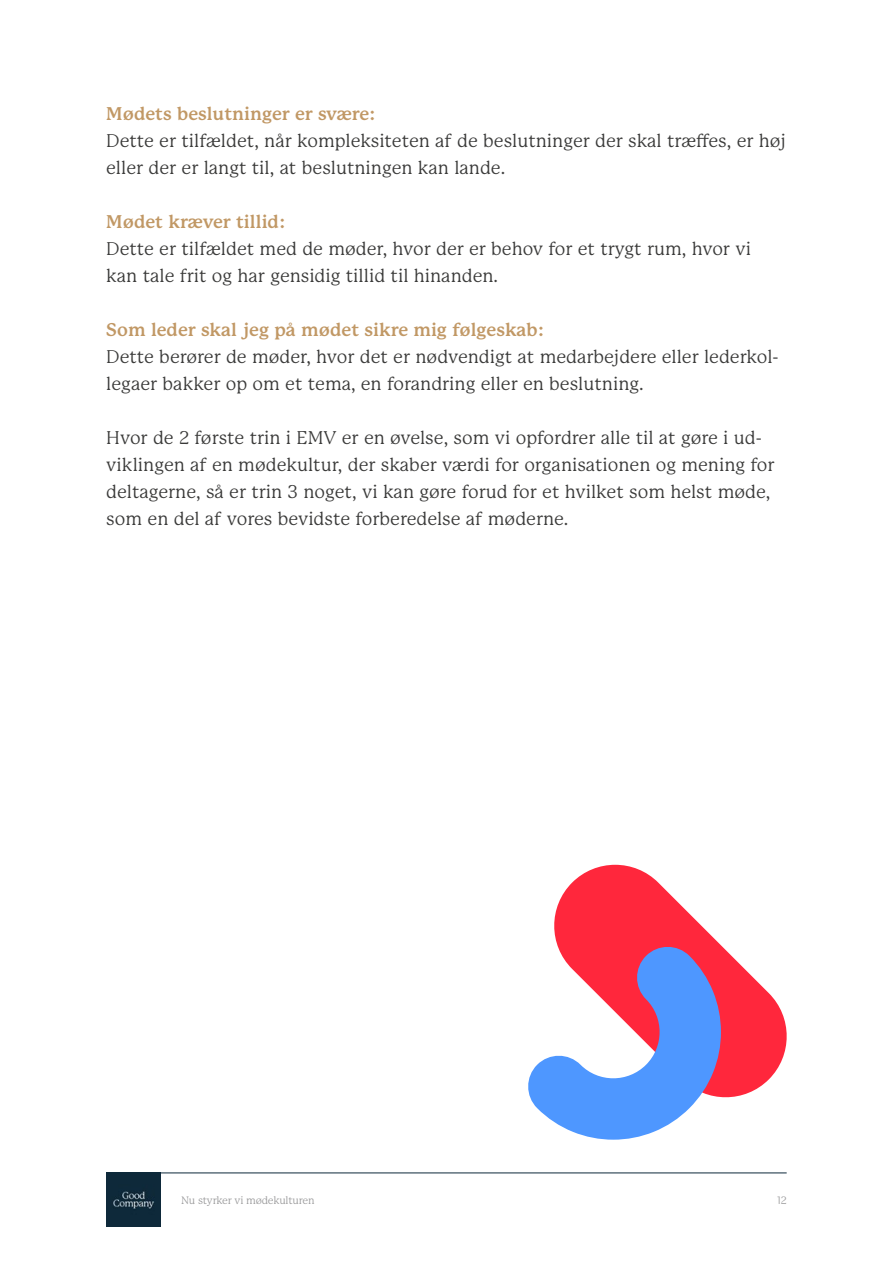
<style>
.page{position:relative;width:893px;height:1263px;background:#fff}
.page>*{position:absolute;margin:0;border:0;box-sizing:border-box;transform-origin:0 0}
.t1{font:18px/27px "P22 Mackinac Pro";color:#3a3a39}
.t2{font:700 18px "P22 Mackinac Pro";color:#c19865}
.t3{font:10.5px "P22 Mackinac Pro";letter-spacing:-.02em;color:#9c9c9d}
</style>
<div class="page">
<svg style="left:554px;top:865px;width:233px;height:232px;fill:#ff273c"></svg>
<svg style="left:528px;top:947px;width:193px;height:193px"></svg>
<img style="left:106px;top:1173px;width:54px;height:54px">
<hr style="left:106px;top:1172px;width:681px;height:1px;background:#0d293b">
<p class="t2" style="left:106px;top:103px;width:271px">Mødets beslutninger er svære:</p>
<p class="t1" style="left:106px;top:127px;width:681px">Dette er tilfældet, når kompleksiteten af de beslutninger der skal træffes, er høj eller der er langt til, at beslutningen kan lande.</p>
<p class="t2" style="left:106px;top:211px;width:181px">Mødet kræver tillid:</p>
<p class="t1" style="left:106px;top:235px;width:646px">Dette er tilfældet med de møder, hvor der er behov for et trygt rum, hvor vi kan tale frit og har gensidig tillid til hinanden.</p>
<p class="t2" style="left:106px;top:319px;width:440px">Som leder skal jeg på mødet sikre mig følgeskab:</p>
<p class="t1" style="left:106px;top:343px;width:674px">Dette berører de møder, hvor det er nødvendigt at medarbejdere eller lederkol&shy;legaer bakker op om et tema, en forandring eller en beslutning.</p>
<p class="t1" style="left:106px;top:424px;width:670px">Hvor de 2 første trin i EMV er en øvelse, som vi opfordrer alle til at gøre i ud&shy;viklingen af en mødekultur, der skaber værdi for organisationen og mening for deltagerne, så er trin 3 noget, vi kan gøre forud for et hvilket som helst møde, som en del af vores bevidste forberedelse af møderne.</p>
<p class="t3" style="left:181px;top:1194px;width:135px">Nu styrker vi mødekulturen</p>
<p class="t3" style="left:777px;top:1194px;width:11px">12</p>
</div>
